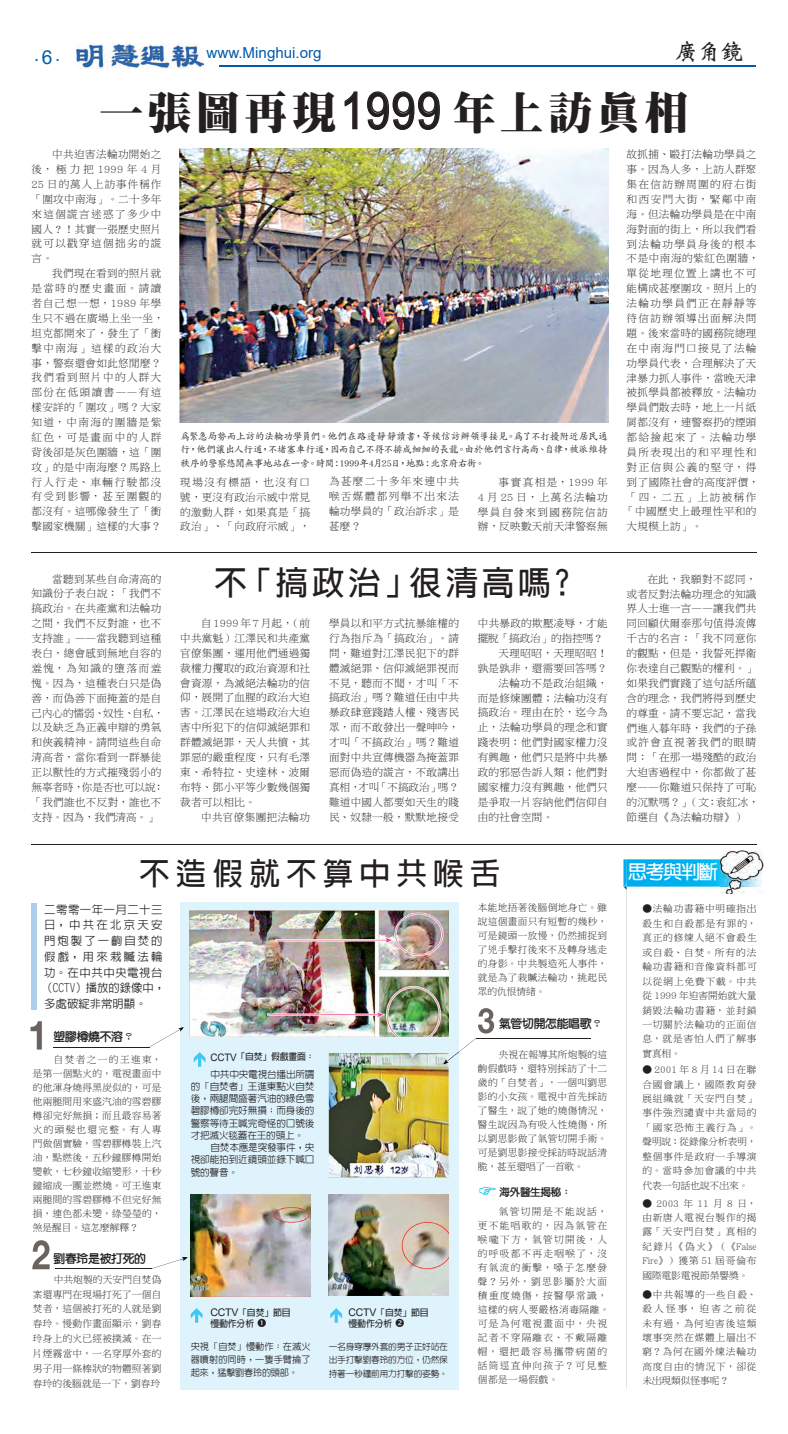
<style>
.page{position:relative;width:788px;height:1434px;background:#fff}
.page>*{position:absolute;margin:0;border:0;box-sizing:border-box;transform-origin:0 0}
.t1{font:43.75px "AR Ming B5 Ultra E Ten B5 H";letter-spacing:.1em;color:#231f20}
.t2{font:700 32.9px "Lin Gothic";letter-spacing:.1em;color:#231f20}
.t3{font:700 30.62px "Lin Gothic";letter-spacing:.2em;color:#231f20}
.t4{font:22.75px "AR Wei Bei B5 Bold E Ten B5 H";color:#231f20}
.t5{font:700 19.25px "Lin Gothic";letter-spacing:-.08em;color:#fff}
.t6{font:15.14px "Arial";color:#015aaa}
.t7{font:11.81px "Yen Round Extra";letter-spacing:-.025em;color:#231f20}
.t8{font:11.38px/15.8px "AR Hei B5 Medium E Ten B5 H";letter-spacing:.05em;color:#231f20}
.t9{font:10.5px/14.9px "DF Biao Song Std W4 E Ten B5 H";letter-spacing:.035em;color:#231f20;text-align:justify}
.t10{font:10.5px/14.9px "DF Biao Song Std W4 E Ten B5 H";letter-spacing:.055em;color:#231f20}
.t11{font:10.5px/14.9px "DF Biao Song Std W4 E Ten B5 H";letter-spacing:.075em;color:#231f20}
.t12{font:10.5px "DF Biao Song Std W4 E Ten B5 H";color:#231f20}
.t13{font:10.5px "Yen Round Extra";letter-spacing:-.025em;color:#231f20}
.t14{font:10.5px "Koz Min Pro Regular 90 msp RKSJ H";color:#015aaa}
.t15{font:9.62px/14.4px "DF Biao Song Std W4 E Ten B5 H";letter-spacing:.05em;color:#231f20;text-align:justify}
.t16{font:9.62px/14px "DF Biao Song Std W4 E Ten B5 H";letter-spacing:.135em;color:#231f20}
.t17{font:500 9.62px/13.1px "Zen Kai";letter-spacing:-.045em;color:#231f20;text-align:justify}
.t18{font:9.62px/12.2px "New Gothic Meduim";letter-spacing:-.01em;color:#231f20;text-align:justify}
.t19{font:700 9.19px/10.5px "Lin Gothic";letter-spacing:-.01em;color:#231f20;scale:.96 1}
.t20{font:9.19px/13.1px "New Gothic Meduim";letter-spacing:.005em;color:#231f20;text-align:justify}
.t21{font:8.75px/13.1px "New Gothic Meduim";letter-spacing:-.03em;color:#231f20;text-align:justify}
.s1{font-family:"Arial";font-size:19.25px}
.s2{font-family:"Arial";font-size:50.75px}
.s3{font-family:"Arial";font-weight:400;font-size:10.33px}
.s4{font-family:"Arial";font-weight:400;font-size:10.5px}
</style>
<div class="page">
<img style="left:75px;top:43px;width:128px;height:25px">
<hr style="left:219px;top:65px;width:536px;height:1px;background:#015aaa">
<svg style="left:31px;top:1021px;width:11px;height:28px"></svg>
<div style="left:32px;top:903px;width:5px;height:106px;background:#accdeb"></div>
<div style="left:180px;top:902px;width:279px;height:487px;background:#dff3fc"></div>
<img style="left:329px;top:1053px;width:119px;height:124px">
<img style="left:189px;top:910px;width:259px;height:126px">
<img style="left:191px;top:1194px;width:119px;height:101px">
<img style="left:329px;top:1194px;width:119px;height:101px">
<svg style="left:194px;top:1052px;width:11px;height:14px"></svg>
<svg style="left:443px;top:1008px;width:51px;height:56px"></svg>
<svg style="left:151px;top:1027px;width:33px;height:19px"></svg>
<hr style="left:54px;top:1047px;width:96px;height:1px;background:#231f20">
<hr style="left:476px;top:1038px;width:115px;height:1px;background:#231f20">
<svg style="left:32px;top:1240px;width:18px;height:29px"></svg>
<svg style="left:153px;top:1257px;width:34px;height:11px"></svg>
<hr style="left:55px;top:1268px;width:96px;height:1px;background:#231f20">
<svg style="left:191px;top:1308px;width:11px;height:14px"></svg>
<svg style="left:330px;top:1308px;width:12px;height:14px"></svg>
<hr style="left:32px;top:552px;width:724px;height:1px;background:#231f20">
<hr style="left:32px;top:843px;width:724px;height:1px;background:#231f20">
<img style="left:179px;top:149px;width:430px;height:274px">
<svg style="left:623px;top:859px;width:97px;height:529px"></svg>
<img style="left:720px;top:850px;width:43px;height:43px">
<img style="left:720px;top:859px;width:40px;height:27px">
<p class="t14" style="left:31px;top:56px;width:33px">・<span class="s1">6</span>・</p>
<h3 class="t6" style="left:206px;top:45px;width:117px">www.Minghui.org</h3>
<h3 class="t4" style="left:675px;top:43px;width:70px">廣角鏡</h3>
<h1 class="t1" style="left:100px;top:96px;width:590px">一張圖再現<span class="s2">1999</span> 年上訪真相</h1>
<p class="t9" style="left:32px;top:148px;width:131px;text-indent:21px">中共迫害法輪功開始之後，極力把1999年4月25 日的萬人上訪事件稱作「圍攻中南海」。二十多年來這個謊言迷惑了多少中國人 ? ！其實一張歷史照片就可以戳穿這個拙劣的謊言。</p>
<p class="t11" style="left:32px;top:267px;width:134px;text-indent:21px">我們現在看到的照片就是當時的歷史畫面。請讀者自己想一想，1989 年學生只不過在廣場上坐一坐，坦克都開來了，發生了「衝擊中南海」這樣的政治大事，警察還會如此悠閒麼？我們看到照片中的人群大部份在低頭讀書——有這樣安詳的「圍攻」嗎？大家知道，中南海的圍牆是紫紅色，可是畫面中的人群背後卻是灰色圍牆，這「圍攻」的是中南海麼？馬路上行人行走、車輛行駛都沒有受到影響，甚至圍觀的都沒有。這哪像發生了「衝擊國家機關」這樣的大事？</p>
<p class="t9" style="left:32px;top:572px;width:134px;text-align:left;text-indent:21px">當聽到某些自命清高的知識份子表白說：「我們不搞政治。在共產黨和法輪功之間，我們不反對誰，也不支持誰」——當我聽到這種表白，總會感到無地自容的羞愧，為知識的墮落而羞愧。因為，這種表白只是偽善，而偽善下面掩蓋的是自己內心的懦弱、奴性、自私，以及缺乏為正義申辯的勇氣和俠義精神。請問這些自命清高者，當你看到一群暴徒正以獸性的方式摧殘弱小的無辜者時，你是否也可以說：「我們誰也不反對，誰也不支持。因為，我們清高。」</p>
<p class="t17" style="left:180px;top:430px;width:429px">為緊急局勢而上訪的法輪功學員們。他們在路邊靜靜讀書，等候信訪辦領導接見。為了不打擾附近居民通行，他們讓出人行道，不堵塞車行道，因而自己不得不排成細細的長龍。由於他們言行高尚、自律，被派維持秩序的警察悠閒無事地站在一旁。時間：1999年4月25日，地點：北京府右街。</p>
<p class="t9" style="left:180px;top:476px;width:131px">現場沒有標語，也沒有口號，更沒有政治示威中常見的激動人群，如果真是「搞政治」、「向政府示威」，</p>
<p class="t9" style="left:329px;top:475px;width:131px">為甚麼二十多年來連中共喉舌媒體都列舉不出來法輪功學員的「政治訴求」是甚麼？</p>
<p class="t9" style="left:478px;top:476px;width:131px;text-indent:21px">事實真相是，1999 年4 月 25 日，上萬名法輪功學員自發來到國務院信訪辦，反映數天前天津警察無</p>
<h2 class="t2" style="left:214px;top:566px;width:358px">不「搞政治」很清高嗎?</h2>
<p class="t9" style="left:180px;top:617px;width:131px;text-indent:21px">自1999年7月起，（前中共黨魁）江澤民和共產黨官僚集團，運用他們通過獨裁權力攫取的政治資源和社會資源，為滅絕法輪功的信仰，展開了血腥的政治大迫害。江澤民在這場政治大迫害中所犯下的信仰滅絕罪和群體滅絕罪，天人共憤，其罪惡的嚴重程度，只有毛澤東、希特拉、史達林、波爾布特、鄧小平等少數幾個獨裁者可以相比。</p>
<p class="t9" style="left:201px;top:810px;width:110px">中共官僚集團把法輪功</p>
<p class="t9" style="left:329px;top:617px;width:131px">學員以和平方式抗暴維權的行為指斥為「搞政治」。請問，難道對江澤民犯下的群體滅絕罪、信仰滅絕罪視而不見，聽而不聞，才叫「不搞政治」嗎？難道任由中共暴政肆意踐踏人權、殘害民眾，而不敢發出一聲呻吟，才叫「不搞政治」嗎？難道面對中共宣傳機器為掩蓋罪惡而偽造的謊言，不敢講出真相，才叫「不搞政治」嗎？難道中國人都要如天生的賤民、奴隸一般，默默地接受</p>
<p class="t9" style="left:477px;top:617px;width:131px">中共暴政的欺壓凌辱，才能</p>
<p class="t12" style="left:477px;top:634px;width:125px">擺脫「搞政治」的指控嗎 ?</p>
<p class="t9" style="left:498px;top:647px;width:110px">天理昭昭，天理昭昭！</p>
<p class="t9" style="left:477px;top:661px;width:131px">孰是孰非，還需要回答嗎？</p>
<p class="t9" style="left:498px;top:676px;width:110px">法輪功不是政治組織，</p>
<p class="t9" style="left:477px;top:691px;width:131px">而是修煉團體；法輪功沒有</p>
<p class="t9" style="left:477px;top:706px;width:131px">搞政治。理由在於，迄今為</p>
<p class="t9" style="left:477px;top:721px;width:131px">止，法輪功學員的理念和實</p>
<p class="t9" style="left:477px;top:736px;width:131px">踐表明：他們對國家權力沒</p>
<p class="t9" style="left:477px;top:751px;width:131px">有興趣，他們只是將中共暴</p>
<p class="t9" style="left:477px;top:766px;width:131px">政的邪惡告訴人類；他們對</p>
<p class="t9" style="left:477px;top:780px;width:131px">國家權力沒有興趣，他們只</p>
<p class="t9" style="left:477px;top:795px;width:131px">是爭取一片容納他們信仰自</p>
<p class="t9" style="left:477px;top:810px;width:77px">由的社會空間。</p>
<h3 class="t3" style="left:139px;top:858px;width:363px">不造假就不算中共喉舌</h3>
<p class="t8" style="left:41px;top:902px;width:125px">二零零一年一月二十三日，中共在北京天安門炮製了一齣自焚的假戲，用來栽贓法輪功。在中共中央電視台（CCTV）播放的錄像中，多處破綻非常明顯。</p>
<p class="t7" style="left:54px;top:1030px;width:82px">塑膠樽燒不溶？</p>
<p class="t15" style="left:33px;top:1053px;width:130px;line-height:14px;text-indent:21px">自焚者之一的王進東，是第一個點火的，電視畫面中的他渾身燒得黑炭似的，可是他兩腿間用來盛汽油的雪碧膠樽卻完好無損；而且最容易著火的頭髮也還完整。有人專門做個實驗，雪碧膠樽裝上汽油，點燃後，五秒鐘膠樽開始變軟，七秒鐘收縮變形，十秒鐘縮成一團並燃燒。可王進東兩腿間的雪碧膠樽不但完好無損，連色都未變，綠瑩瑩的，煞是醒目。這怎麼解釋？</p>
<p class="t7" style="left:54px;top:1252px;width:94px">劉春玲是被打死的</p>
<p class="t15" style="left:33px;top:1272px;width:130px;line-height:14.9px;text-indent:21px">中共炮製的天安門自焚偽案還專門在現場打死了一個自焚者，這個被打死的人就是劉春玲。慢動作畫面顯示，劉春玲身上的火已經被撲滅。在一片煙霧當中，一名穿厚外套的男子用一條棒狀的物體照著劉春玲的後腦就是一下，劉春玲</p>
<p class="t19" style="left:210px;top:1051px;width:110px"><span class="s3">CCTV</span>「自焚」假戲畫面：</p>
<p class="t18" style="left:191px;top:1067px;width:125px;text-indent:20px">中共中央電視台播出所謂的「自焚者」王進東點火自焚後，兩腿間盛著汽油的綠色雪碧膠樽卻完好無損；而身後的警察等待王喊完奇怪的口號後才把滅火毯蓋在王的頭上。</p>
<p class="t18" style="left:191px;top:1141px;width:125px;text-indent:20px">自焚本應是突發事件，央視卻能拍到近鏡頭並錄下喊口號的聲音。</p>
<p class="t19" style="left:210px;top:1307px;width:85px"><span class="s4">CCTV</span>「自焚」節目慢動作分析</p>
<p class="t20" style="left:191px;top:1339px;width:121px">央視「自焚」慢動作：在滅火器噴射的同時，一隻手臂掄了起來，猛擊劉春玲的頭部。</p>
<p class="t19" style="left:348px;top:1307px;width:85px"><span class="s4">CCTV</span>「自焚」節目慢動作分析</p>
<p class="t21" style="left:329px;top:1340px;width:121px">一名身穿厚外套的男子正好站在出手打擊劉春玲的方位，仍然保持著一秒鐘前用力打擊的姿勢。</p>
<p class="t15" style="left:478px;top:902px;width:130px;line-height:14px">本能地捂著後腦倒地身亡。雖說這個畫面只有短暫的幾秒，可是鏡頭一放慢，仍然捕捉到了兇手擊打後來不及轉身逃走的身影。中共製造死人事件，就是為了栽贓法輪功，挑起民眾的仇恨情緒。</p>
<p class="t7" style="left:499px;top:1017px;width:105px">氣管切開怎能唱歌？</p>
<p class="t15" style="left:478px;top:1048px;width:130px;line-height:14px;text-indent:21px">央視在報導其所炮製的這齣假戲時，還特別採訪了十二歲的「自焚者」，一個叫劉思影的小女孩。電視中首先採訪了醫生，說了她的燒傷情況，醫生說因為有吸入性燒傷，所以劉思影做了氣管切開手術。可是劉思影接受採訪時說話清脆，甚至還唱了一首歌。</p>
<p class="t13" style="left:499px;top:1186px;width:73px">海外醫生揭秘：</p>
<p class="t16" style="left:478px;top:1205px;width:133px;text-indent:21px">氣管切開是不能說話，更不能唱歌的，因為氣管在喉嚨下方，氣管切開後，人的呼吸都不再走咽喉了，沒有氣流的衝擊，嗓子怎麼發聲？另外，劉思影屬於大面積重度燒傷，按醫學常識，這樣的病人要嚴格消毒隔離。可是為何電視畫面中，央視記者不穿隔離衣、不戴隔離帽，還把最容易攜帶病菌的話筒逕直伸向孩子？可見整個都是一場假戲。</p>
<p class="t10" style="left:624px;top:148px;width:137px">故抓捕、毆打法輪功學員之事。因為人多，上訪人群聚集在信訪辦周圍的府右街和西安門大街，緊鄰中南海。但法輪功學員是在中南海對面的街上，所以我們看到法輪功學員身後的根本不是中南海的紫紅色圍牆，單從地理位置上講也不可能構成甚麼圍攻。照片上的法輪功學員們正在靜靜等待信訪辦領導出面解決問題。後來當時的國務院總理在中南海門口接見了法輪功學員代表，合理解決了天津暴力抓人事件，當晚天津被抓學員都被釋放。法輪功學員們散去時，地上一片紙屑都沒有，連警察扔的煙頭都給撿起來了。法輪功學員所表現出的和平理性和對正信與公義的堅守，得到了國際社會的高度評價，「四．二五」上訪被稱作「中國歷史上最理性平和的大規模上訪」。</p>
<p class="t9" style="left:626px;top:572px;width:134px;text-align:left;text-indent:21px">在此，我願對不認同，或者反對法輪功理念的知識界人士進一言——讓我們共同回顧伏爾泰那句值得流傳千古的名言：「我不同意你的觀點，但是，我誓死捍衛你表達自己觀點的權利。」如果我們實踐了這句話所蘊含的理念，我們將得到歷史的尊重。請不要忘記，當我們進入暮年時，我們的子孫或許會直視著我們的眼睛問：「在那一場殘酷的政治大迫害過程中，你都做了甚麼——你難道只保持了可恥的沉默嗎？」（文：袁紅冰，節選自《為法輪功辯》）</p>
<h3 class="t5" style="left:627px;top:861px;width:92px">思考與判斷</h3>
<p class="t15" style="left:642px;top:902px;width:116px">●法輪功書籍中明確指出殺生和自殺都是有罪的，真正的修煉人絕不會殺生或自殺、自焚。所有的法輪功書籍和音像資料都可以從網上免費下載。中共從 1999 年迫害開始就大量銷毀法輪功書籍，並封鎖一切關於法輪功的正面信息，就是害怕人們了解事實真相。</p>
<p class="t15" style="left:642px;top:1063px;width:116px">●2001年8月14日在聯合國會議上，國際教育發展組織就「天安門自焚」事件強烈譴責中共當局的「國家恐怖主義行為」。聲明說：從錄像分析表明，整個事件是政府一手導演的。當時參加會議的中共代表一句話也說不出來。</p>
<p class="t15" style="left:642px;top:1196px;width:116px">●2003年11月8日，由新唐人電視台製作的揭露「天安門自焚」真相的紀錄片《偽火》（《False Fire》）獲第 51 屆哥倫布國際電影電視節榮譽獎。</p>
<p class="t15" style="left:642px;top:1287px;width:116px">●中共報導的一些自殺、殺人怪事，迫害之前從未有過，為何迫害後這類壞事突然在媒體上層出不窮？為何在國外煉法輪功高度自由的情況下，卻從未出現類似怪事呢？</p>
</div>
